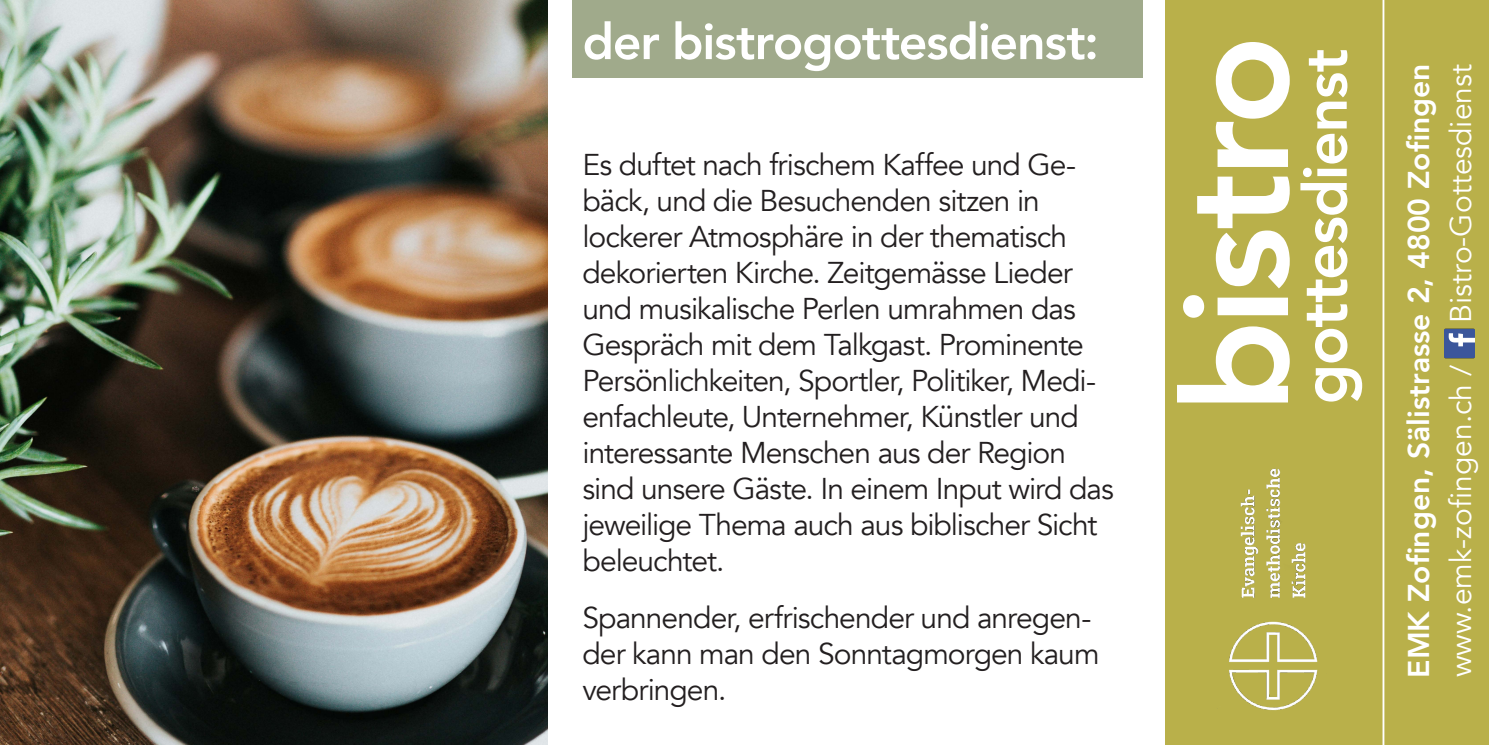
<style>
.page{position:relative;width:1489px;height:745px;background:#fff}
.page>*{position:absolute;margin:0;border:0;box-sizing:border-box;transform-origin:0 0}
.t1{font:800 146.75px "Avenir";letter-spacing:-.03em;color:#fff}
.t2{font:800 64.5px "Avenir";letter-spacing:-.025em;color:#fff}
.t3{font:800 50px "Avenir";letter-spacing:-.025em;color:#fff}
.t4{font:30px/36px "Avenir";letter-spacing:-.035em;color:#231f20}
.t5{font:30px "Avenir";color:#fff}
.t6{font:800 30px "Avenir";color:#fff}
.s1{font-size:61.25px}
</style>
<div class="page">
<div style="left:572px;top:0;width:570px;height:78px;background:#a0aa8b"></div>
<div style="left:1165px;top:0;width:323px;height:744px;background:#b9b04a"></div>
<img style="left:1229px;top:468px;width:89px;height:243px">
<hr style="left:1382px;top:0;width:2px;height:744px;background:#fff">
<img style="left:1444px;top:328px;width:29px;height:31px">
<img style="left:0;top:0;width:547px;height:744px">
<p class="t3" style="left:582px;top:3px;width:518px">der bistrogottesdienst:</p>
<p class="t4" style="left:582px;top:147px;width:533px">Es duftet nach frischem Kaffee und Ge&shy;bäck, und die Besuchenden sitzen in lockerer Atmosphäre in der thematisch dekorierten Kirche. Zeitgemässe Lieder und musikalische Perlen umrahmen das Gespräch mit dem Talkgast. Prominente Persönlichkeiten, Sportler, Politiker, Medi&shy;enfachleute, Unternehmer, Künstler und interessante Menschen aus der Region sind unsere Gäste. In einem Input wird das jeweilige Thema auch aus biblischer Sicht beleuchtet.</p>
<p class="t4" style="left:582px;top:600px;width:518px">Spannender, erfrischender und anregen&shy;der kann man den Sonntagmorgen kaum verbringen.</p>
<p class="t1" style="left:1122px;top:412px;width:378px;rotate:-90deg">bistro</p>
<p class="t2" style="left:1273px;top:404px;width:357px;rotate:-90deg">gottes<span class="s1">dienst</span></p>
<p class="t6" style="left:1395px;top:677px;width:615px;rotate:-90deg">EMK Zofingen, Sälistrasse 2, 4800 Zofingen</p>
<p class="t5" style="left:1442px;top:322px;width:260px;rotate:-90deg">Bistro-Gottesdienst</p>
<p class="t5" style="left:1442px;top:676px;width:314px;rotate:-90deg">www.emk-zofingen.ch /</p>
</div>
